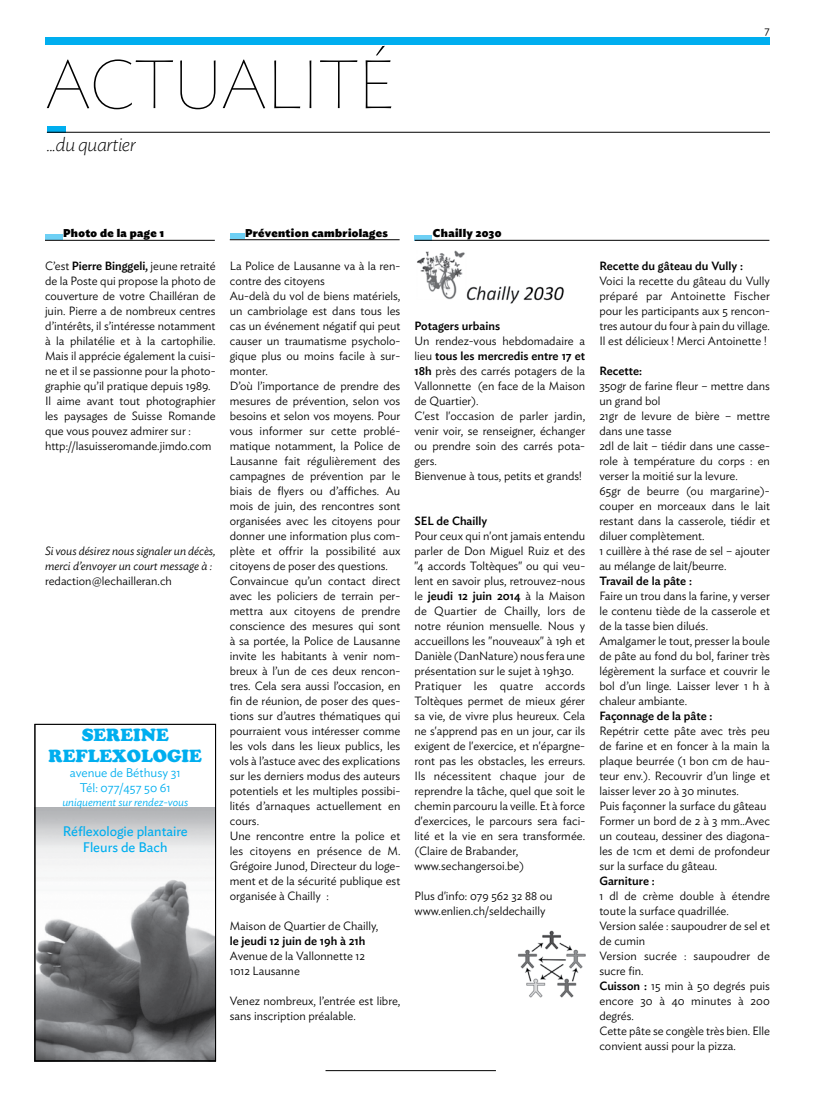
<style>
.page{position:relative;width:815px;height:1099px;background:#fff}
.page>*{position:absolute;margin:0;border:0;box-sizing:border-box;transform-origin:0 0}
.t1{font:100 67.5px "Ideal Sans";letter-spacing:-.01em;color:#000}
.t2{font:italic 200 19.75px "Ideal Sans";letter-spacing:-.025em;color:#000}
.t3{font:17.5px/21px "Cooper Black Std";color:#00aeef;text-align:center}
.t4{font:13.75px/16.5px "Ideal Sans";color:#00aeef;text-align:center}
.t5{font:300 12.5px/15px "Ideal Sans";color:#00aeef;text-align:center}
.t6{font:300 11.88px/15px "Ideal Sans";color:#000}
.t7{font:500 11.88px "Ideal Sans";color:#000}
.t8{font:italic 300 11.88px/15px "Ideal Sans";color:#000}
.t9{font:900 11.25px "Ideal Sans";letter-spacing:.03em;color:#000}
.t10{font:italic 300 11.25px "Ideal Sans";color:#00aeef}
.t11{font:300 11.25px "Ideal Sans";color:#000}
.s1{font-weight:500}
</style>
<div class="page">
<div style="left:45px;top:38px;width:725px;height:7px;background:#00aeef"></div>
<div style="left:47px;top:126px;width:18px;height:6px;background:#00aeef"></div>
<hr style="left:47px;top:132px;width:723px;height:1px;background:#000">
<hr style="left:326px;top:1070px;width:170px;height:1px;background:#000">
<div style="left:415px;top:235px;width:17px;height:5px;background:#6ed0f5"></div>
<hr style="left:415px;top:240px;width:354px;height:1px;background:#000">
<div style="left:45px;top:234px;width:18px;height:5px;background:#6ed0f5"></div>
<hr style="left:45px;top:240px;width:170px;height:1px;background:#000">
<img style="left:417px;top:250px;width:147px;height:54px">
<div style="left:230px;top:234px;width:18px;height:5px;background:#6ed0f5"></div>
<hr style="left:230px;top:239px;width:170px;height:1px;background:#000">
<div style="left:245px;top:228px;width:146px;height:11px;background:#fff"></div>
<img style="left:518px;top:930px;width:67px;height:67px">
<img style="left:37px;top:807px;width:177px;height:252px">
<div style="left:35px;top:724px;width:181px;height:337px;border:1px solid #000"></div>
<h1 class="t1" style="left:45px;top:32px;width:351px">ACTUALITé</h1>
<h2 class="t2" style="left:47px;top:128px;width:90px">...du quartier</h2>
<p class="t11" style="left:765px;top:22px;width:7px">7</p>
<p class="t9" style="left:245px;top:224px;width:144px">Prévention cambriolages</p>
<p class="t9" style="left:63px;top:224px;width:102px">Photo de la page 1</p>
<p class="t9" style="left:433px;top:224px;width:70px">Chailly 2030</p>
<p class="t6" style="left:45px;top:257px;width:172px">C’est <span class="s1">Pierre Binggeli,</span> jeune retraité de la Poste qui propose la photo de couverture de votre Chailléran de juin. Pierre a de nombreux centres d’intérêts, il s’intéresse notamment à la philatélie et à la cartophilie.<br>Mais il apprécie également la cuisi&shy;ne et il se passionne pour la photo&shy;graphie qu’il pratique depuis 1989.<br>Il aime avant tout photographier les paysages de Suisse Romande que vous pouvez admirer sur : http://lasuisseromande.jimdo.com</p>
<p class="t8" style="left:45px;top:542px;width:172px">Si vous désirez nous signaler un décès, merci d’envoyer un court message à :</p>
<p class="t6" style="left:45px;top:572px;width:129px">redaction@lechailleran.ch</p>
<h3 class="t3" style="left:49px;top:724px;width:155px">SEREINE<br>REFLEXOLOGIE</h3>
<p class="t5" style="left:70px;top:764px;width:112px">avenue de Béthusy 31<br>Tél: 077/457 50 61</p>
<p class="t10" style="left:62px;top:793px;width:127px">uniquement sur rendez-vous</p>
<p class="t4" style="left:63px;top:821px;width:127px">Réflexologie plantaire<br>Fleurs de Bach</p>
<p class="t6" style="left:230px;top:257px;width:172px">La Police de Lausanne va à la ren&shy;contre des citoyens<br>Au-delà du vol de biens matériels, un cambriolage est dans tous les cas un événement négatif qui peut causer un traumatisme psycholo&shy;gique plus ou moins facile à sur&shy;monter.<br>D’où l’importance de prendre des mesures de prévention, selon vos besoins et selon vos moyens. Pour vous informer sur cette problé&shy;matique notamment, la Police de<br>Lausanne fait régulièrement des campagnes de prévention par le biais de flyers ou d’affiches. Au mois de juin, des rencontres sont organisées avec les citoyens pour donner une information plus com&shy;plète et offrir la possibilité aux citoyens de poser des questions.<br>Convaincue qu’un contact direct avec les policiers de terrain per&shy;mettra aux citoyens de prendre conscience des mesures qui sont à sa portée, la Police de Lausanne invite les habitants à venir nom&shy;breux à l’un de ces deux rencon&shy;tres. Cela sera aussi l’occasion, en fin de réunion, de poser des ques&shy;tions sur d’autres thématiques qui pourraient vous intéresser comme les vols dans les lieux publics, les vols à l’astuce avec des explications sur les derniers modus des auteurs potentiels et les multiples possibi&shy;lités d’arnaques actuellement en cours.<br>Une rencontre entre la police et les citoyens en présence de M.<br>Grégoire Junod, Directeur du loge&shy;ment et de la sécurité publique est organisée à Chailly :</p>
<p class="t6" style="left:230px;top:917px;width:150px">Maison de Quartier de Chailly,</p>
<p class="t7" style="left:230px;top:932px;width:137px">le jeudi 12 juin de 19h à 21h</p>
<p class="t6" style="left:230px;top:947px;width:137px">Avenue de la Vallonnette 12<br>1012 Lausanne</p>
<p class="t6" style="left:230px;top:992px;width:172px">Venez nombreux, l’entrée est libre, sans inscription préalable.</p>
<p class="t7" style="left:415px;top:317px;width:87px">Potagers urbains</p>
<p class="t6" style="left:415px;top:332px;width:172px">Un rendez-vous hebdomadaire a lieu <span class="s1">tous les mercredis entre 17 et<br>18h</span> près des carrés potagers de la<br>Vallonnette (en face de la Maison de Quartier).<br>C'est l'occasion de parler jardin, venir voir, se renseigner, échanger ou prendre soin des carrés pota&shy;gers.<br>Bienvenue à tous, petits et grands!</p>
<p class="t7" style="left:415px;top:512px;width:74px">SEL de Chailly</p>
<p class="t6" style="left:415px;top:527px;width:172px">Pour ceux qui n'ont jamais entendu parler de Don Miguel Ruiz et des "4 accords Toltèques" ou qui veu&shy;lent en savoir plus, retrouvez-nous le <span class="s1">jeudi 12 juin 2014</span> à la Maison de Quartier de Chailly, lors de notre réunion mensuelle. Nous y accueillons les "nouveaux" à 19h et<br>Danièle (DanNature) nous fera une présentation sur le sujet à 19h30.<br>Pratiquer les quatre accords<br>Toltèques permet de mieux gérer sa vie, de vivre plus heureux. Cela ne s'apprend pas en un jour, car ils exigent de l'exercice, et n'épargne&shy;ront pas les obstacles, les erreurs.<br>Ils nécessitent chaque jour de reprendre la tâche, quel que soit le chemin parcouru la veille. Et à force d'exercices, le parcours sera faci&shy;lité et la vie en sera transformée. (Claire de Brabander, www.sechangersoi.be)</p>
<p class="t6" style="left:415px;top:887px;width:139px">Plus d'info: 079 562 32 88 ou www.enlien.ch/seldechailly</p>
<p class="t7" style="left:599px;top:257px;width:145px">Recette du gâteau du Vully :</p>
<p class="t6" style="left:599px;top:272px;width:172px;text-align:justify">Voici la recette du gâteau du Vully préparé par Antoinette Fischer pour les participants aux 5 rencon&shy;tres autour du four à pain du village.<br>Il est délicieux ! Merci Antoinette !</p>
<p class="t7" style="left:599px;top:362px;width:44px">Recette:</p>
<p class="t6" style="left:599px;top:377px;width:172px">350gr de farine fleur – mettre dans un grand bol<br>21gr de levure de bière – mettre dans une tasse<br>2dl de lait – tiédir dans une casse&shy;role à température du corps : en verser la moitié sur la levure.<br>65gr de beurre (ou margarine)- couper en morceaux dans le lait restant dans la casserole, tiédir et diluer complètement.<br>1 cuillère à thé rase de sel – ajouter au mélange de lait/beurre.</p>
<p class="t7" style="left:599px;top:572px;width:94px">Travail de la pâte :</p>
<p class="t6" style="left:599px;top:587px;width:172px">Faire un trou dans la farine, y verser le contenu tiède de la casserole et de la tasse bien dilués.<br>Amalgamer le tout, presser la boule de pâte au fond du bol, fariner très légèrement la surface et couvrir le bol d’un linge. Laisser lever 1 h à chaleur ambiante.</p>
<p class="t7" style="left:599px;top:707px;width:115px">Façonnage de la pâte :</p>
<p class="t6" style="left:599px;top:722px;width:172px">Repétrir cette pâte avec très peu de farine et en foncer à la main la plaque beurrée (1 bon cm de hau&shy;teur env.). Recouvrir d’un linge et laisser lever 20 à 30 minutes.<br>Puis façonner la surface du gâteau<br>Former un bord de 2 à 3 mm..Avec un couteau, dessiner des diagona&shy;les de 1cm et demi de profondeur sur la surface du gâteau.</p>
<p class="t7" style="left:599px;top:872px;width:57px">Garniture :</p>
<p class="t6" style="left:599px;top:887px;width:172px">1 dl de crème double à étendre toute la surface quadrillée.<br>Version salée : saupoudrer de sel et de cumin<br>Version sucrée : saupoudrer de sucre fin.<br><span class="s1">Cuisson :</span> 15 min à 50 degrés puis encore 30 à 40 minutes à 200 degrés.<br>Cette pâte se congèle très bien. Elle convient aussi pour la pizza.</p>
</div>
